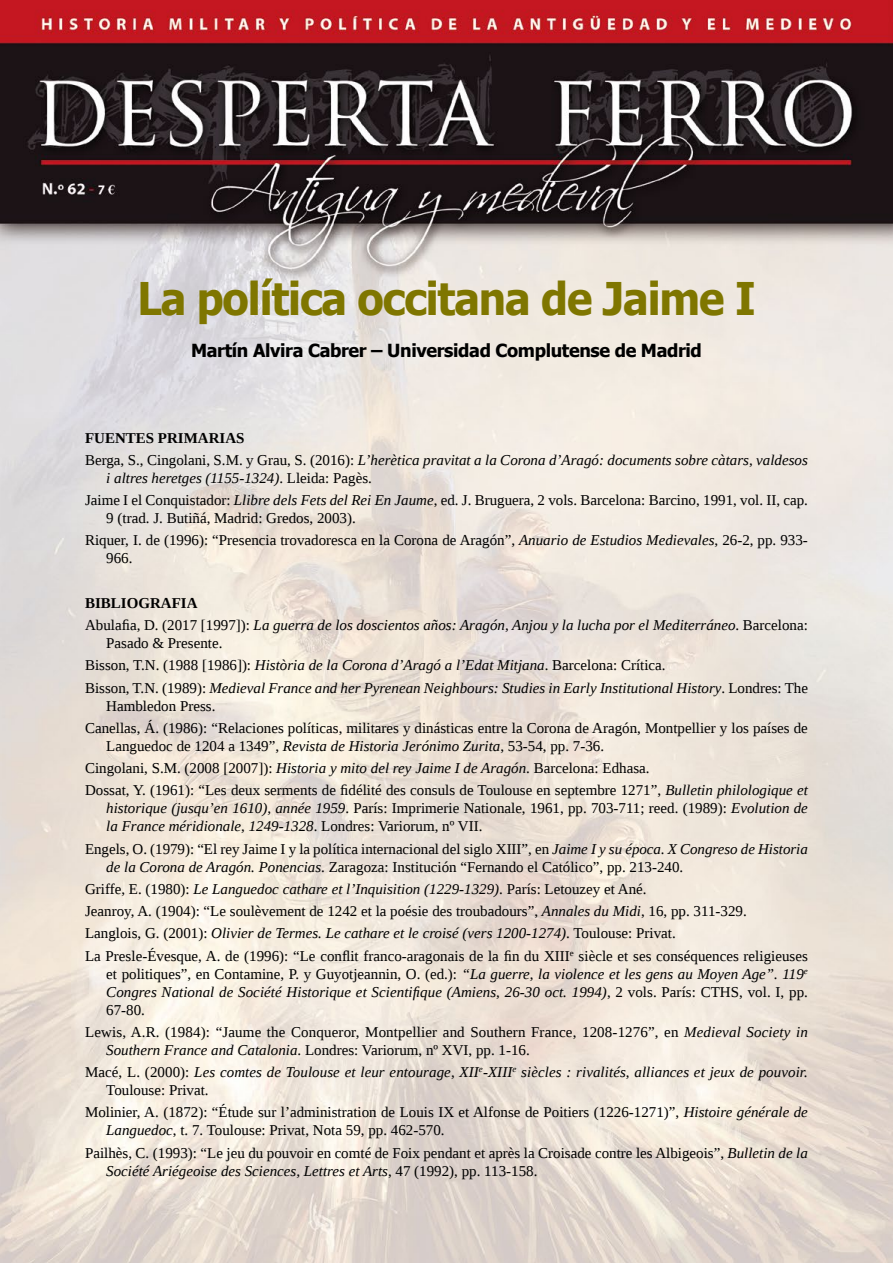
<style>
.page{position:relative;width:893px;height:1263px;background:#fff}
.page>*{position:absolute;margin:0;border:0;box-sizing:border-box;transform-origin:0 0}
.t1{font:700 45px "Tahoma";letter-spacing:-.025em;color:#7f7600;scale:.95 1}
.t2{font:700 18px "Tahoma";letter-spacing:-.02em;color:#000}
.t3{font:15px/22.2px "Liberation Serif";color:#000}
.t4{font:italic 15px/22.2px "Liberation Serif";color:#000}
.s1{font-weight:700;font-style:normal}
.s2{font-style:normal}
.s3{font-style:italic}
</style>
<div class="page">
<img style="left:0;top:0;width:893px;height:1263px">
<h1 class="t1" style="left:137px;top:278px;width:652px">La política occitana de Jaime I</h1>
<p class="t2" style="left:191px;top:342px;width:512px">Martín Alvira Cabrer – Universidad Complutense de Madrid</p>
<p class="t4" style="left:85px;top:428px;width:724px"><span class="s1">FUENTES PRIMARIAS<br></span><span class="s2">Berga, S., Cingolani, S.M. y Grau, S. (2016):</span> L’herètica pravitat a la Corona d’Aragó: documents sobre càtars, valdesos</p>
<p class="t3" style="left:85px;top:467px;width:724px;text-indent:21px"><span class="s3">i altres heretges (1155-1324)</span>. Lleida: Pagès.<br>Jaime I el Conquistador: <span class="s3">Llibre dels Fets del Rei En Jaume</span>, ed. J. Bruguera, 2 vols. Barcelona: Barcino, 1991, vol. II, cap.</p>
<p class="t3" style="left:85px;top:507px;width:724px;text-indent:21px">9 (trad. J. Butiñá, Madrid: Gredos, 2003).<br>Riquer, I. de (1996): “Presencia trovadoresca en la Corona de Aragón”, <span class="s3">Anuario de Estudios Medievales</span>, 26-2, pp. 933-</p>
<p class="t3" style="left:106px;top:547px;width:28px">966.</p>
<p class="t4" style="left:85px;top:593px;width:724px"><span class="s1">BIBLIOGRAFIA<br></span><span class="s2">Abulafia</span>, <span class="s2">D. (2017 [1997]):</span> La guerra de los doscientos años: Aragón, Anjou y la lucha por el Mediterráneo<span class="s2">. Barcelona:</span></p>
<p class="t4" style="left:85px;top:633px;width:724px;text-indent:21px"><span class="s2">Pasado &amp; Presente.<br>Bisson, T.N. (1988 [1986]):</span> Història de la Corona d’Aragó a l’Edat Mitjana<span class="s2">. Barcelona: Crítica.<br>Bisson, T.N. (1989):</span> Medieval France and her Pyrenean Neighbours: Studies in Early Institutional History<span class="s2">. Londres: The</span></p>
<p class="t3" style="left:85px;top:696px;width:724px;text-indent:21px">Hambledon Press.<br>Canellas, Á. (1986): “Relaciones políticas, militares y dinásticas entre la Corona de Aragón, Montpellier y los países de</p>
<p class="t3" style="left:85px;top:735px;width:724px;text-indent:21px">Languedoc de 1204 a 1349”, <span class="s3">Revista de Historia Jerónimo Zurita</span>, 53-54, pp. 7-36.<br>Cingolani, S.M. (2008 [2007]): <span class="s3">Historia y mito del rey Jaime I de Aragón</span>. Barcelona: Edhasa.<br>Dossat, Y. (1961): “Les deux serments de fidélité des consuls de Toulouse en septembre 1271”, <span class="s3">Bulletin philologique et</span></p>
<p class="t3" style="left:106px;top:799px;width:703px;line-height:18px"><span class="s3">historique (jusqu’en 1610), année 1959</span>. París: Imprimerie Nationale, 1961, pp. 703-711; reed. (1989): <span class="s3">Evolution de la France méridionale, 1249-1328</span>. Londres: Variorum, nº VII.</p>
<p class="t3" style="left:106px;top:839px;width:703px;line-height:18px;text-indent:-21px">Engels, O. (1979): “El rey Jaime I y la política internacional del siglo XIII”, en <span class="s3">Jaime I y su época. X Congreso de Historia de la Corona de Aragón. Ponencias</span>. Zaragoza: Institución “Fernando el Católico”, pp. 213-240.</p>
<p class="t3" style="left:85px;top:878px;width:724px">Griffe, E. (1980): <span class="s3">Le Languedoc cathare et l’Inquisition (1229-1329)</span>. París: Letouzey et Ané.<br>Jeanroy, A. (1904): “Le soulèvement de 1242 et la poésie des troubadours”, <span class="s3">Annales du Midi</span>, 16, pp. 311-329.<br>Langlois, G. (2001): <span class="s3">Olivier de Termes. Le cathare et le croisé (vers 1200-1274)</span>. Toulouse: Privat.<br>La Presle-Évesque, A. de (1996): “Le conflit franco-aragonais de la fin du XIII<sup>e</sup> siècle et ses conséquences religieuses</p>
<p class="t4" style="left:106px;top:966px;width:703px;line-height:18px;text-align:justify"><span class="s2">et politiques”, en Contamine, P. y Guyotjeannin, O. (ed.):</span> “La guerre, la violence et les gens au Moyen Age”. 119<sup>e </sup>Congres National de Société Historique et Scientifique (Amiens, 26-30 oct. 1994)<span class="s2">, 2 vols. París: CTHS, vol. I, pp.<br>67-80.</span></p>
<p class="t3" style="left:106px;top:1023px;width:703px;line-height:18px;text-indent:-21px">Lewis, A.R. (1984): “Jaume the Conqueror, Montpellier and Southern France, 1208-1276”, en <span class="s3">Medieval Society in<br>Southern France and Catalonia</span>. Londres: Variorum, nº XVI, pp. 1-16.</p>
<p class="t4" style="left:106px;top:1064px;width:703px;line-height:18px;text-indent:-21px"><span class="s2">Macé, L. (2000):</span> Les comtes de Toulouse et leur entourage, XII<sup>e</sup>-XIII<sup>e</sup> siècles : rivalités, alliances et jeux de pouvoir.<br><span class="s2">Toulouse: Privat.</span></p>
<p class="t3" style="left:106px;top:1103px;width:703px;line-height:18px;text-indent:-21px">Molinier, A. (1872): “Étude sur l’administration de Louis IX et Alfonse de Poitiers (1226-1271)”, <span class="s3">Histoire générale de<br>Languedoc</span>, t. 7. Toulouse: Privat, Nota 59, pp. 462-570.</p>
<p class="t3" style="left:106px;top:1143px;width:703px;line-height:18px;text-indent:-21px">Pailhès, C. (1993): “Le jeu du pouvoir en comté de Foix pendant et après la Croisade contre les Albigeois”, <span class="s3">Bulletin de la<br>Société Ariégeoise des Sciences, Lettres et Arts</span>, 47 (1992), pp. 113-158.</p>
</div>
